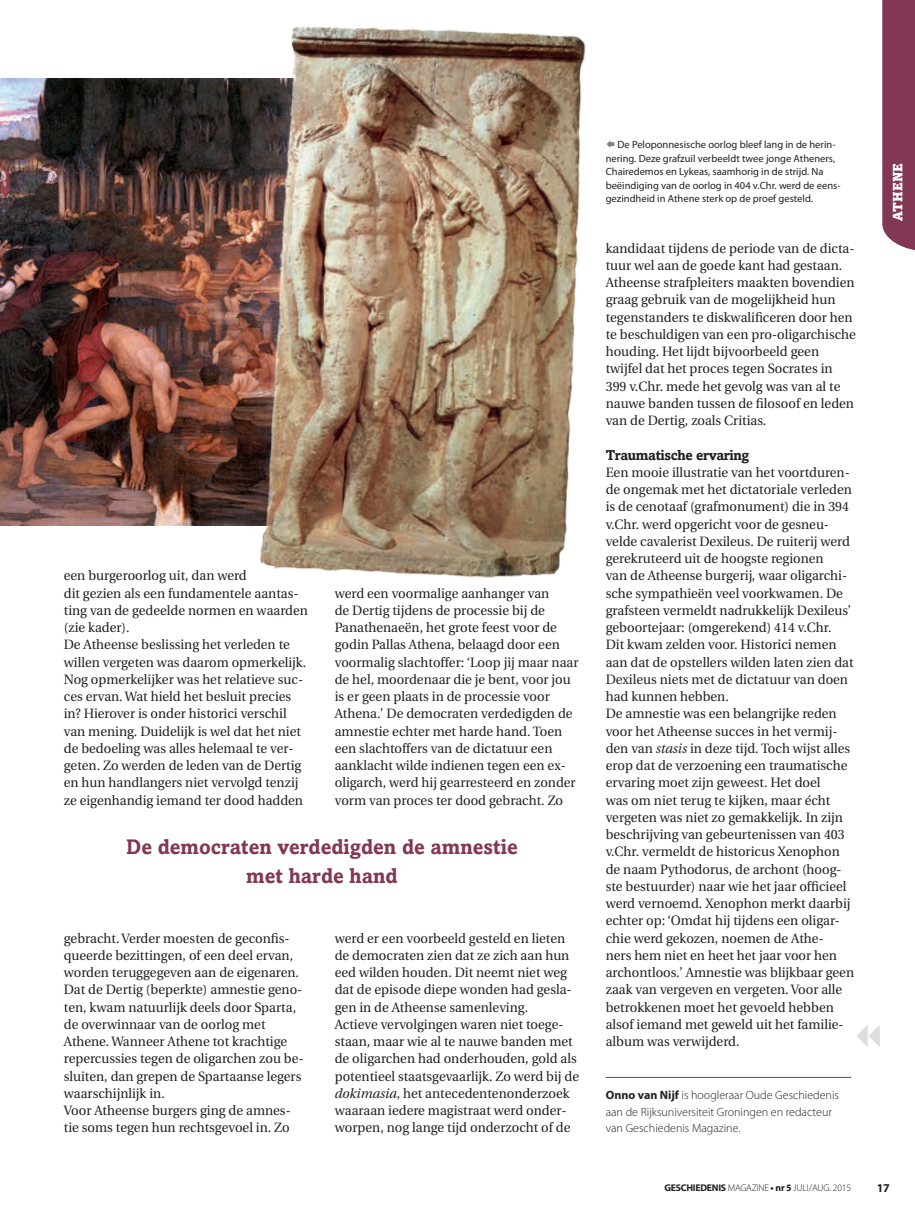
<style>
.page{position:relative;width:915px;height:1212px;background:#fff}
.page>*{position:absolute;margin:0;border:0;box-sizing:border-box;transform-origin:0 0}
.t1{font:700 21px/28.5px "Amasis";color:#823854;text-align:center;scale:.96 1}
.t2{font:700 14.25px "Amasis";letter-spacing:-.025em;color:#231f20}
.t3{font:13.5px/17.2px "Utopia";color:#231f20}
.t4{font:900 13.5px "Amasis";color:#fff}
.t5{font:300 12px/16.5px "Myriad Pro";color:#231f20}
.t6{font:700 12px "Myriad Pro";color:#231f20}
.t7{font:10.5px/13.5px "Myriad Pro";color:#231f20}
.t8{font:300 9.75px "Myriad Pro";letter-spacing:-.025em;color:#231f20}
.s1{font-style:italic}
.s2{font-weight:700}
</style>
<div class="page">
<svg style="left:882px;top:0;width:32px;height:250px;background:#87415b"></svg>
<hr style="left:605px;top:1077px;width:245px;height:1px;background:#823854">
<img style="left:0;top:79px;width:251px;height:446px">
<img style="left:251px;top:26px;width:335px;height:552px">
<p class="t3" style="left:64px;top:567px;width:245px">een burgeroorlog uit, dan werd<br>dit gezien als een fundamentele aantas&shy;ting van de gedeelde normen en waarden (zie kader).<br>De Atheense beslissing het verleden te willen vergeten was daarom opmerkelijk.<br>Nog opmerkelijker was het relatieve suc&shy;ces ervan. Wat hield het besluit precies in? Hierover is onder historici verschil van mening. Duidelijk is wel dat het niet de bedoeling was alles helemaal te ver&shy;geten. Zo werden de leden van de Dertig en hun handlangers niet vervolgd tenzij ze eigenhandig iemand ter dood hadden</p>
<p class="t3" style="left:334px;top:585px;width:245px">werd een voormalige aanhanger van<br>de Dertig tijdens de processie bij de Panathenaeën, het grote feest voor de godin Pallas Athena, belaagd door een voormalig slachtoffer: ‘Loop jij maar naar de hel, moordenaar die je bent, voor jou is er geen plaats in de processie voor Athena.’ De democraten verdedigden de amnestie echter met harde hand. Toen een slachtoffers van de dictatuur een aanklacht wilde indienen tegen een ex&shy;oligarch, werd hij gearresteerd en zonder vorm van proces ter dood gebracht. Zo</p>
<h1 class="t1" style="left:126px;top:832px;width:409px">De democraten verdedigden de amnestie met harde hand</h1>
<p class="t3" style="left:64px;top:930px;width:241px">gebracht. Verder moesten de geconfis&shy;queerde bezittingen, of een deel ervan, worden teruggegeven aan de eigenaren.<br>Dat de Dertig (beperkte) amnestie geno&shy;ten, kwam natuurlijk deels door Sparta, de overwinnaar van de oorlog met Athene. Wanneer Athene tot krachtige repercussies tegen de oligarchen zou be&shy;sluiten, dan grepen de Spartaanse legers waarschijnlijk in.<br>Voor Atheense burgers ging de amnes&shy;tie soms tegen hun rechtsgevoel in. Zo</p>
<p class="t3" style="left:334px;top:930px;width:246px">werd er een voorbeeld gesteld en lieten de democraten zien dat ze zich aan hun eed wilden houden. Dit neemt niet weg dat de episode diepe wonden had gesla&shy;gen in de Atheense samenleving.<br>Actieve vervolgingen waren niet toege&shy;staan, maar wie al te nauwe banden met de oligarchen had onderhouden, gold als potentieel staatsgevaarlijk. Zo werd bij de <span class="s1">dokimasia</span>, het antecedentenonderzoek waaraan iedere magistraat werd onder&shy;worpen, nog lange tijd onderzocht of de</p>
<p class="t7" style="left:605px;top:138px;width:236px;text-indent:12px">De Peloponnesische oorlog bleef lang in de herin&shy;nering. Deze grafzuil verbeeldt twee jonge Atheners, Chairedemos en Lykeas, saamhorig in de strijd. Na beëindiging van de oorlog in 404 v.Chr. werd de eens&shy;gezindheid in Athene sterk op de proef gesteld.</p>
<p class="t3" style="left:605px;top:240px;width:251px">kandidaat tijdens de periode van de dicta&shy;tuur wel aan de goede kant had gestaan.<br>Atheense strafpleiters maakten bovendien graag gebruik van de mogelijkheid hun tegenstanders te diskwalificeren door hen te beschuldigen van een pro-oligarchische houding. Het lijdt bijvoorbeeld geen twijfel dat het proces tegen Socrates in 399 v.Chr. mede het gevolg was van al te nauwe banden tussen de filosoof en leden van de Dertig, zoals Critias.</p>
<p class="t2" style="left:605px;top:446px;width:145px">Traumatische ervaring</p>
<p class="t3" style="left:605px;top:464px;width:250px">Een mooie illustratie van het voortduren&shy;de ongemak met het dictatoriale verleden is de cenotaaf (grafmonument) die in 394 v.Chr. werd opgericht voor de gesneu&shy;velde cavalerist Dexileus. De ruiterij werd gerekruteerd uit de hoogste regionen<br>van de Atheense burgerij, waar oligarchi&shy;sche sympathieën veel voorkwamen. De grafsteen vermeldt nadrukkelijk Dexileus’ geboortejaar: (omgerekend) 414 v.Chr.<br>Dit kwam zelden voor. Historici nemen aan dat de opstellers wilden laten zien dat Dexileus niets met de dictatuur van doen had kunnen hebben.<br>De amnestie was een belangrijke reden voor het Atheense succes in het vermij&shy;den van <span class="s1">stasis</span> in deze tijd. Toch wijst alles erop dat de verzoening een traumatische ervaring moet zijn geweest. Het doel<br>was om niet terug te kijken, maar écht vergeten was niet zo gemakkelijk. In zijn beschrijving van gebeurtenissen van 403 v.Chr. vermeldt de historicus Xenophon de naam Pythodorus, de archont (hoog&shy;ste bestuurder) naar wie het jaar officieel werd vernoemd. Xenophon merkt daarbij echter op: ‘Omdat hij tijdens een oligar&shy;chie werd gekozen, noemen de Athe-<br>ners hem niet en heet het jaar voor hen archontloos.’ Amnestie was blijkbaar geen zaak van vergeven en vergeten. Voor alle betrokkenen moet het gevoeld hebben alsof iemand met geweld uit het familie&shy;album was verwijderd.</p>
<p class="t5" style="left:605px;top:1087px;width:235px"><span class="s2">Onno van Nijf</span> is hoogleraar Oude Geschiedenis aan de Rijksuniversiteit Groningen en redacteur van Geschiedenis Magazine.</p>
<p class="t4" style="left:888px;top:221px;width:59px;rotate:-90deg">Athene</p>
<p class="t8" style="left:664px;top:1183px;width:188px"><span class="s2">GESCHIEDENIS</span> MAGAZINE <span class="s2">• nr 5</span> JULI/AUG. 2015</p>
<p class="t6" style="left:876px;top:1181px;width:15px">17</p>
</div>
